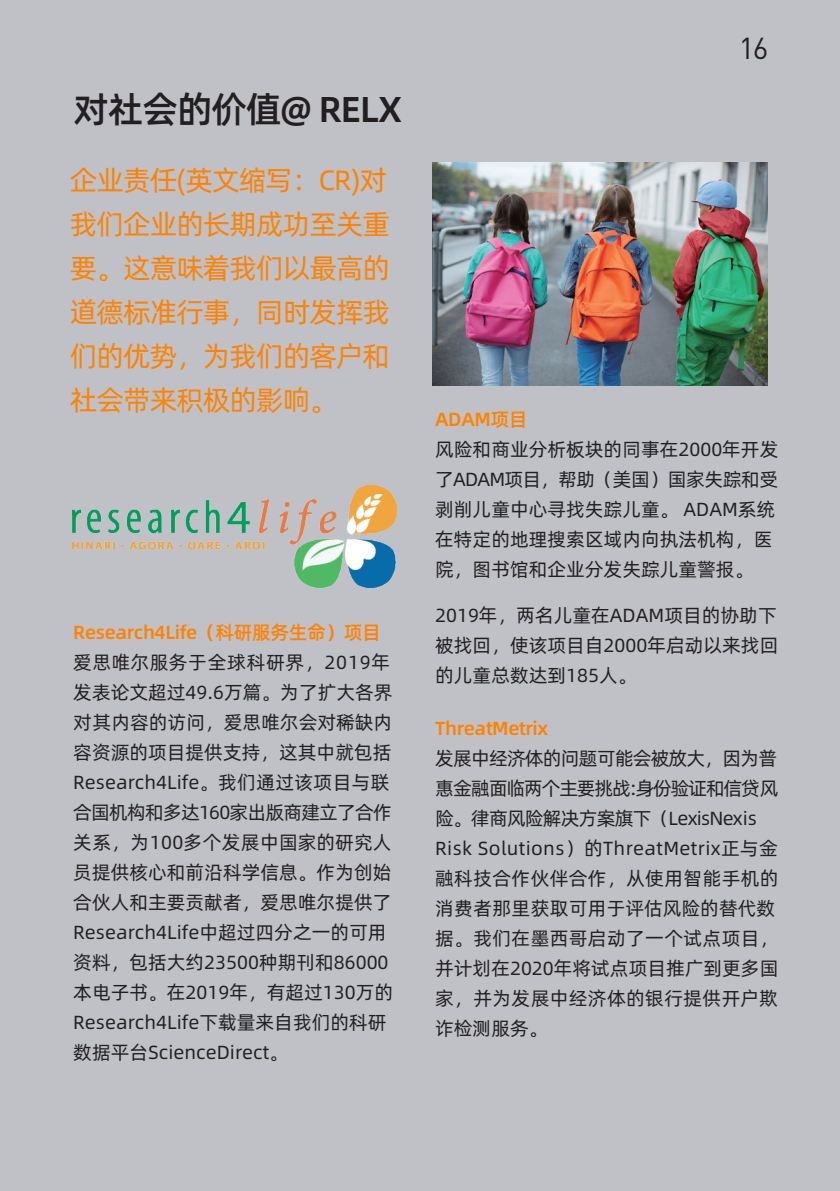
<style>
.page{position:relative;width:840px;height:1191px;background:#fff}
.page>*{position:absolute;margin:0;border:0;box-sizing:border-box;transform-origin:0 0}
.t1{font:36px "Alibaba Pu Hui Ti M";letter-spacing:-.025em;color:#231f20}
.t2{font:30px "DIN";color:#231f20}
.t3{font:28px/44px "Alibaba Pu Hui Ti R";letter-spacing:-.035em;color:#ff8200;text-align:justify}
.t4{font:19px/30px "Alibaba Pu Hui Ti R";color:#231f20}
.t5{font:19px "Alibaba Pu Hui Ti M";letter-spacing:-.02em;color:#ff8200}
</style>
<div class="page">
<div style="left:0;top:0;width:839px;height:1191px;background:#bfc1c6"></div>
<img style="left:432px;top:162px;width:335px;height:223px">
<img style="left:72px;top:485px;width:324px;height:102px">
<h1 class="t1" style="left:73px;top:81px;width:330px">对社会的价值@ RELX</h1>
<h3 class="t3" style="left:70px;top:157px;width:321px">企业责任(英文缩写：CR)对我们企业的长期成功至关重要。这意味着我们以最高的道德标准行事，同时发挥我们的优势，为我们的客户和社会带来积极的影响。</h3>
<p class="t5" style="left:73px;top:617px;width:309px">Research4Life（科研服务生命）项目</p>
<p class="t4" style="left:73px;top:646px;width:321px">爱思唯尔服务于全球科研界，2019年发表论文超过49.6万篇。为了扩大各界对其内容的访问，爱思唯尔会对稀缺内容资源的项目提供支持，这其中就包括<br>Research4Life。我们通过该项目与联合国机构和多达160家出版商建立了合作关系，为100多个发展中国家的研究人员提供核心和前沿科学信息。作为创始合伙人和主要贡献者，爱思唯尔提供了<br>Research4Life中超过四分之一的可用资料，包括大约23500种期刊和86000本电子书。在2019年，有超过130万的<br>Research4Life下载量来自我们的科研数据平台ScienceDirect。</p>
<h2 class="t2" style="left:738px;top:29px;width:31px">16</h2>
<p class="t5" style="left:435px;top:405px;width:94px">ADAM项目</p>
<p class="t4" style="left:435px;top:433px;width:344px">风险和商业分析板块的同事在2000年开发了ADAM项目，帮助（美国）国家失踪和受剥削儿童中心寻找失踪儿童。 ADAM系统在特定的地理搜索区域内向执法机构，医院，图书馆和企业分发失踪儿童警报。</p>
<p class="t4" style="left:435px;top:599px;width:344px;text-align:justify">2019年，两名儿童在ADAM项目的协助下被找回，使该项目自2000年启动以来找回的儿童总数达到185人。</p>
<p class="t5" style="left:435px;top:713px;width:114px">ThreatMetrix</p>
<p class="t4" style="left:435px;top:742px;width:345px">发展中经济体的问题可能会被放大，因为普惠金融面临两个主要挑战:身份验证和信贷风险。律商风险解决方案旗下（LexisNexis<br>Risk Solutions）的ThreatMetrix正与金融科技合作伙伴合作，从使用智能手机的消费者那里获取可用于评估风险的替代数据。我们在墨西哥启动了一个试点项目，并计划在2020年将试点项目推广到更多国家，并为发展中经济体的银行提供开户欺诈检测服务。</p>
</div>
